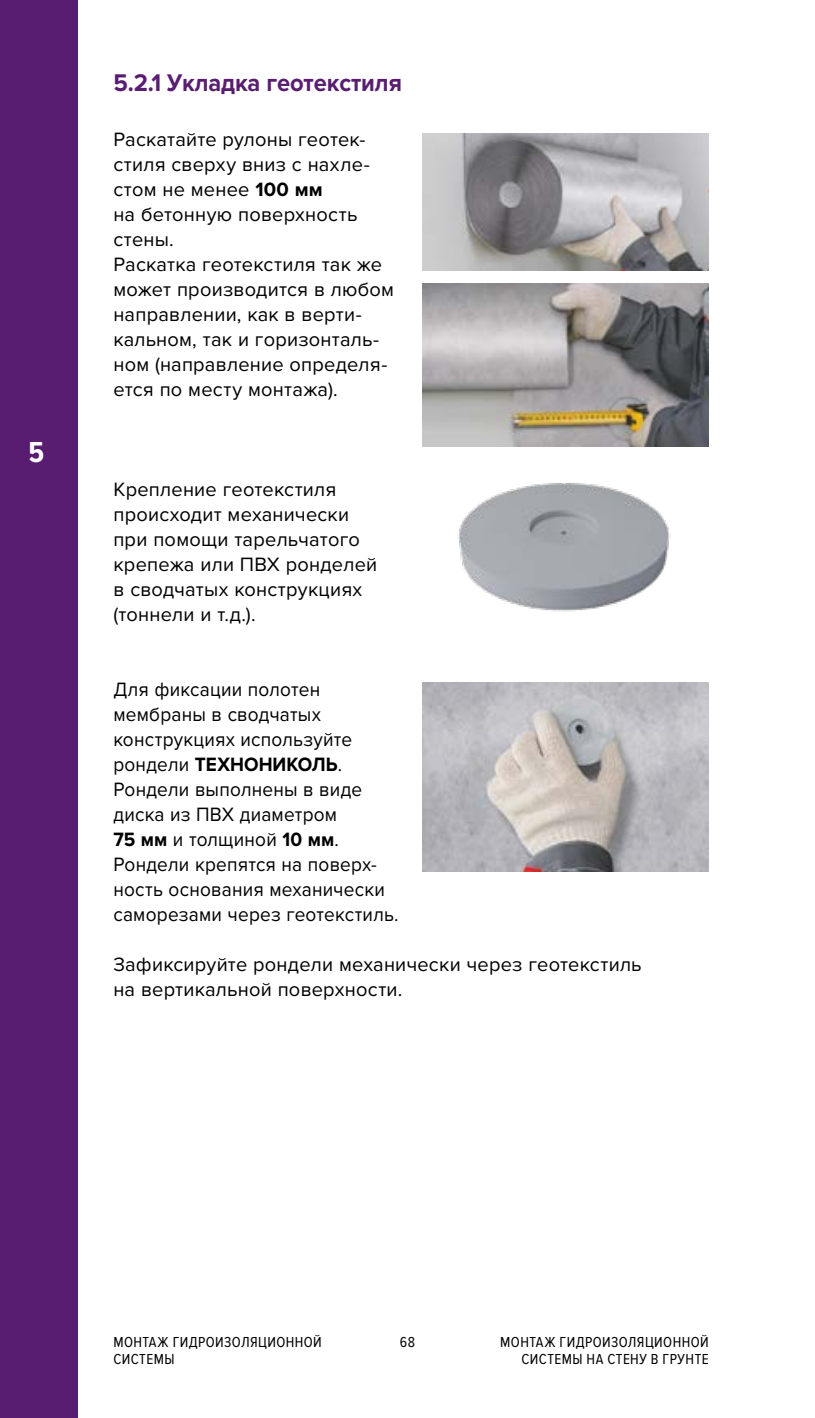
<style>
.page{position:relative;width:815px;height:1418px;background:#fff}
.page>*{position:absolute;margin:0;border:0;box-sizing:border-box;transform-origin:0 0}
.t1{font:700 30px "Proxima Nova Cond";color:#fff}
.t2{font:700 25px "Proxima Nova";letter-spacing:-.005em;color:#581d70;scale:.95 1}
.t3{font:20px/25px "Proxima Nova";letter-spacing:.01em;color:#000}
.t4{font:20px/25px "Proxima Nova";letter-spacing:.01em;color:#000;scale:.95 1}
.t5{font:15px/17.5px "Proxima Nova Cond";letter-spacing:.03em;color:#000;text-align:right}
.s1{font-weight:700}
</style>
<div class="page">
<div style="left:0;top:0;width:78px;height:1417px;background:#581d70"></div>
<img style="left:422px;top:134px;width:287px;height:137px">
<img style="left:422px;top:283px;width:287px;height:163px">
<img style="left:459px;top:483px;width:212px;height:129px">
<img style="left:422px;top:682px;width:287px;height:189px">
<h1 class="t1" style="left:28px;top:435px;width:17px">5</h1>
<p class="t2" style="left:113px;top:68px;width:305px">5.2.1 Укладка геотекстиля</p>
<p class="t3" style="left:113px;top:127px;width:282px">Раскатайте рулоны геотек&shy;стиля сверху вниз с нахле&shy;стом не менее <span class="s1">100 мм<br></span>на бетонную поверхность стены.<br>Раскатка геотекстиля так же может производится в любом направлении, как в верти&shy;кальном, так и горизонталь&shy;ном (направление определя&shy;ется по месту монтажа).</p>
<p class="t3" style="left:113px;top:477px;width:265px">Крепление геотекстиля происходит механически при помощи тарельчатого крепежа или ПВХ ронделей в сводчатых конструкциях (тоннели и т.д.).</p>
<p class="t4" style="left:113px;top:677px;width:302px">Для фиксации полотен мембраны в сводчатых конструкциях используйте рондели <span class="s1">ТЕХНОНИКОЛЬ</span>.<br>Рондели выполнены в виде диска из ПВХ диаметром<br><span class="s1">75 мм</span> и толщиной <span class="s1">10 мм</span>.<br>Рондели крепятся на поверх&shy;ность основания механически саморезами через геотекстиль.</p>
<p class="t3" style="left:113px;top:952px;width:530px">Зафиксируйте рондели механически через геотекстиль на вертикальной поверхности.</p>
<p class="t5" style="left:113px;top:1332px;width:210px">МОНТАЖ ГИДРОИЗОЛЯЦИОННОЙ</p>
<p class="t5" style="left:400px;top:1332px;width:17px">68</p>
<p class="t5" style="left:113px;top:1350px;width:63px">СИСТЕМЫ</p>
<p class="t5" style="left:500px;top:1332px;width:210px">МОНТАЖ ГИДРОИЗОЛЯЦИОННОЙ<br>СИСТЕМЫ НА СТЕНУ В ГРУНТЕ</p>
</div>
